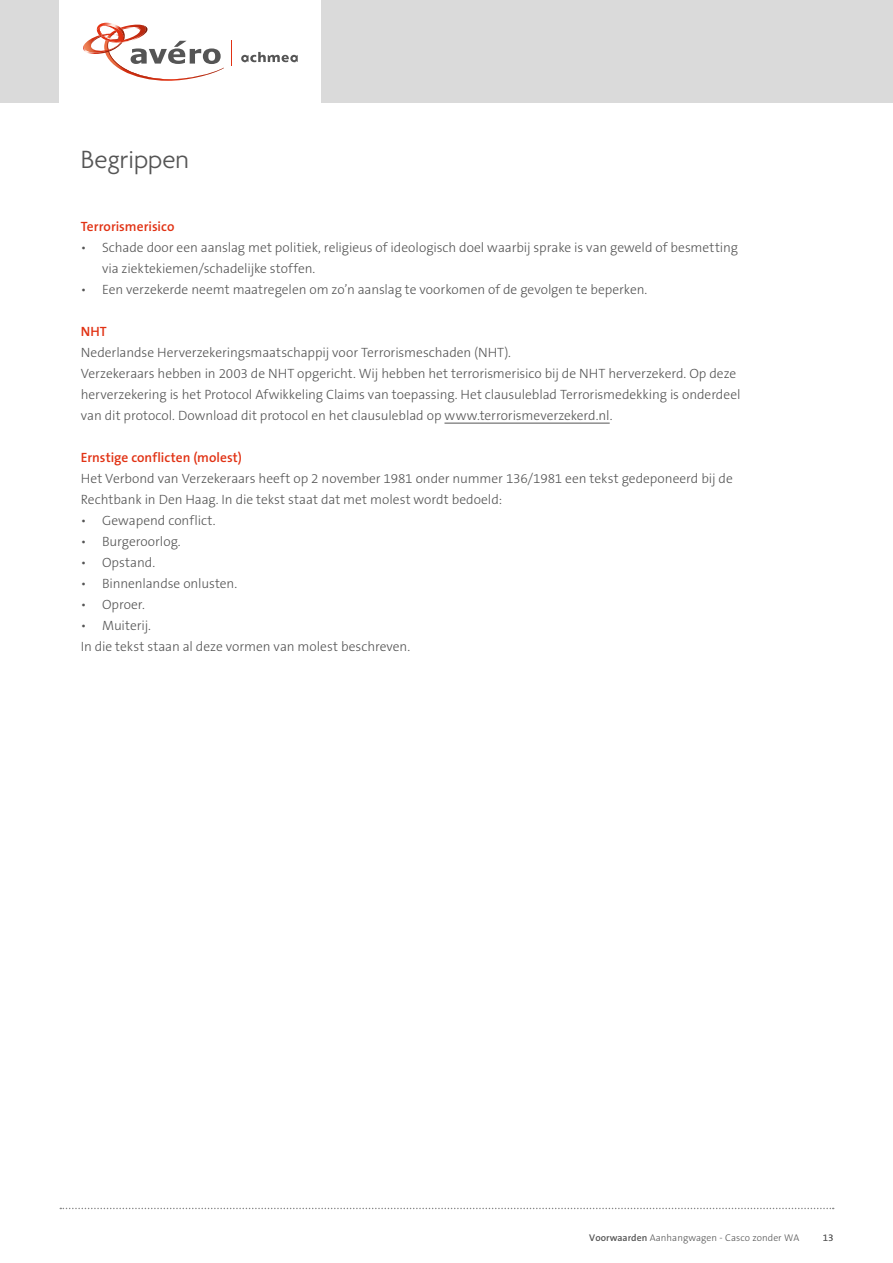
<style>
.page{position:relative;width:893px;height:1263px;background:#fff}
.page>*{position:absolute;margin:0;border:0;box-sizing:border-box;transform-origin:0 0}
.t1{font:300 27px "Agenda";color:#555}
.t2{font:300 13.5px/21px "The Sans B3";letter-spacing:-.005em;color:#555}
.t3{font:600 13.5px "The Sans B6";color:#e13214}
.t4{font:300 9.75px "The Sans B3";letter-spacing:.005em;color:#555}
.s1{font-family:"The Sans B6";font-weight:600}
</style>
<div class="page">
<div style="left:0;top:0;width:893px;height:103px;background:#dadada"></div>
<div style="left:60px;top:0;width:261px;height:103px;background:#fff"></div>
<svg style="left:241px;top:52px;width:57px;height:10px"></svg>
<svg style="left:83px;top:22px;width:141px;height:59px"></svg>
<svg style="left:231px;top:41px;width:1px;height:25px"></svg>
<svg style="left:60px;top:1208px;width:774px;height:1px"></svg>
<hr style="left:444px;top:423px;width:166px;height:1px;background:#555">
<h1 class="t1" style="left:81px;top:145px;width:110px">Begrippen</h1>
<p class="t3" style="left:81px;top:219px;width:95px">Terrorismerisico</p>
<p class="t2" style="left:102px;top:238px;width:637px;text-indent:-21px">• Schade door een aanslag met politiek, religieus of ideologisch doel waarbij sprake is van geweld of besmetting via ziektekiemen/schadelijke stoffen.</p>
<p class="t2" style="left:81px;top:280px;width:568px">• Een verzekerde neemt maatregelen om zo’n aanslag te voorkomen of de gevolgen te beperken.</p>
<p class="t3" style="left:81px;top:324px;width:27px">NHT</p>
<p class="t2" style="left:81px;top:343px;width:661px">Nederlandse Herverzekeringsmaatschappij voor Terrorismeschaden (NHT).<br>Verzekeraars hebben in 2003 de NHT opgericht. Wij hebben het terrorismerisico bij de NHT herverzekerd. Op deze herverzekering is het Protocol Afwikkeling Claims van toepassing. Het clausuleblad Terrorismedekking is onderdeel van dit protocol. Download dit protocol en het clausuleblad op www.terrorismeverzekerd.nl.</p>
<p class="t3" style="left:81px;top:450px;width:163px">Ernstige conflicten (molest)</p>
<p class="t2" style="left:81px;top:469px;width:654px">Het Verbond van Verzekeraars heeft op 2 november 1981 onder nummer 136/1981 een tekst gedeponeerd bij de<br>Rechtbank in Den Haag. In die tekst staat dat met molest wordt bedoeld:</p>
<p class="t2" style="left:81px;top:511px;width:136px">• Gewapend conflict.</p>
<p class="t2" style="left:81px;top:532px;width:101px">• Burgeroorlog.</p>
<p class="t2" style="left:81px;top:553px;width:76px">• Opstand.</p>
<p class="t2" style="left:81px;top:574px;width:158px">• Binnenlandse onlusten.</p>
<p class="t2" style="left:81px;top:595px;width:66px">• Oproer.</p>
<p class="t2" style="left:81px;top:616px;width:331px">• Muiterij.<br>In die tekst staan al deze vormen van molest beschreven.</p>
<p class="t4" style="left:589px;top:1233px;width:212px"><span class="s1">Voorwaarden</span> Aanhangwagen - Casco zonder WA</p>
<p class="t4" style="left:823px;top:1233px;width:12px">13</p>
</div>
